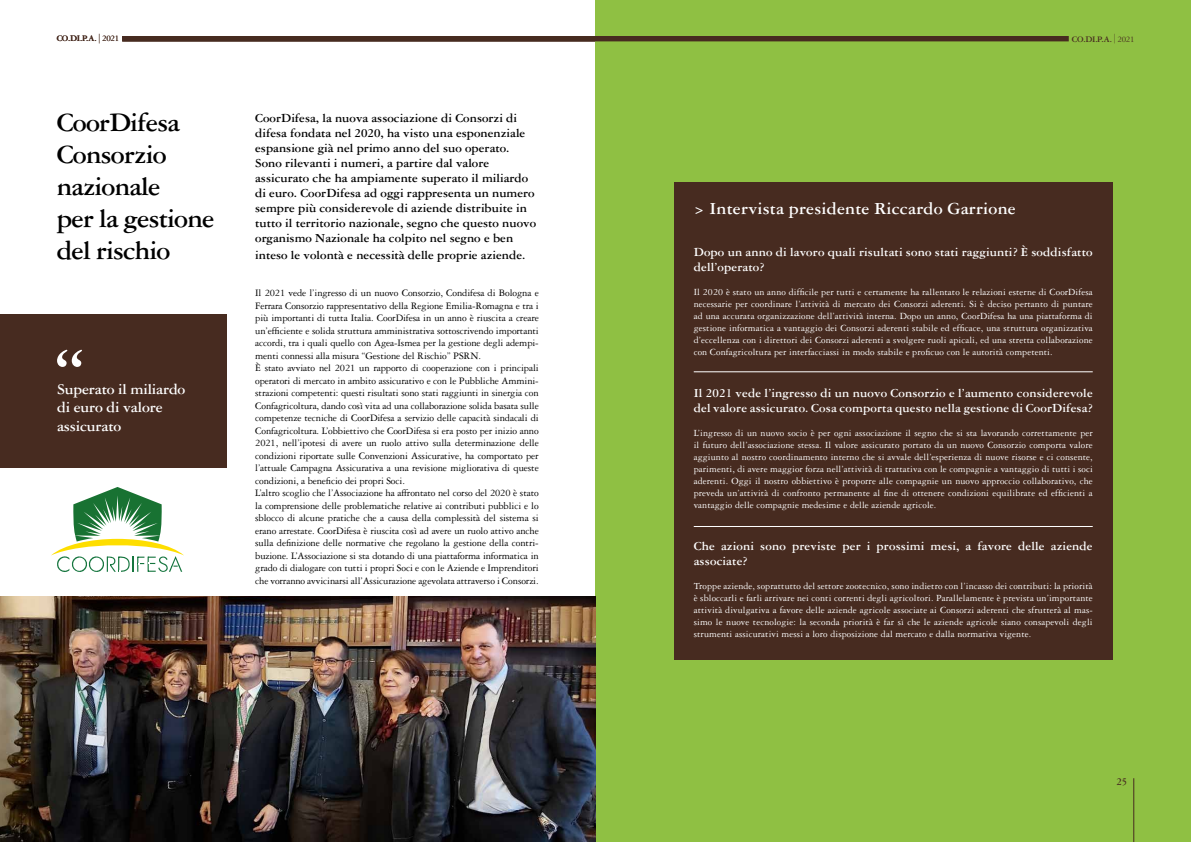
<style>
.page{position:relative;width:1191px;height:842px;background:#fff}
.page>*{position:absolute;margin:0;border:0;box-sizing:border-box;transform-origin:0 0}
.t1{font:700 79.4px "Garamond 3 LT Std";color:#fff}
.t2{font:700 28px/32px "Garamond 3 LT Std";letter-spacing:-.03em;color:#000}
.t3{font:700 18px "Garamond 3 LT Std";letter-spacing:.01em;color:#fff}
.t4{font:700 15.8px/18.4px "Garamond 3 LT Std";letter-spacing:-.01em;color:#fff}
.t5{font:700 13px/15px "Garamond 3 LT Std";color:#000}
.t6{font:700 13px/15px "Garamond 3 LT Std";letter-spacing:.01em;color:#fff}
.t7{font:700 11px "Garamond 3 LT Std";color:#472b20}
.t8{font:10.5px/12.5px "Garamond 3 LT Std";letter-spacing:-.01em;color:#000}
.t9{font:10px/12px "Garamond 3 LT Std";letter-spacing:.01em;color:#fff;text-align:justify}
.t10{font:700 9px "Garamond 3 LT Std";letter-spacing:-.03em;color:#472b20}
.s1{font-weight:400;font-size:9.6px}
.s2{font-weight:400}
</style>
<div class="page">
<div style="left:0;top:314px;width:227px;height:153px;background:#472b20"></div>
<div style="left:595px;top:0;width:596px;height:842px;background:#8fc043"></div>
<div style="left:674px;top:182px;width:438px;height:477px;background:#472b20"></div>
<hr style="left:693px;top:372px;width:399px;height:1px;background:#fff">
<hr style="left:1133px;top:778px;width:1px;height:64px;background:#472b20">
<hr style="left:693px;top:526px;width:399px;height:1px;background:#fff">
<img style="left:0;top:596px;width:595px;height:246px">
<svg style="left:51px;top:487px;width:133px;height:85px"></svg>
<div style="left:122px;top:36px;width:946px;height:5px;background:#472b20"></div>
<p class="t10" style="left:57px;top:34px;width:64px">CO.DI.P.A. <span class="s1">|</span> <span class="s2">2021</span></p>
<h2 class="t2" style="left:57px;top:107px;width:159px">CoorDifesa<br>Consorzio nazionale<br>per la gestione del rischio</h2>
<h1 class="t1" style="left:50px;top:332px;width:37px">“</h1>
<h3 class="t4" style="left:57px;top:380px;width:130px">Superato il miliardo di euro di valore assicurato</h3>
<p class="t5" style="left:255px;top:110px;width:282px">CoorDifesa, la nuova associazione di Consorzi di difesa fondata nel 2020, ha visto una esponenziale espansione già nel primo anno del suo operato.<br>Sono rilevanti i numeri, a partire dal valore assicurato che ha ampiamente superato il miliardo di euro. CoorDifesa ad oggi rappresenta un numero sempre più considerevole di aziende distribuite in tutto il territorio nazionale, segno che questo nuovo organismo Nazionale ha colpito nel segno e ben</p>
<h3 class="t5" style="left:255px;top:248px;width:272px">inteso le volontà e necessità delle proprie aziende.</h3>
<p class="t8" style="left:255px;top:287px;width:285px">Il 2021 vede l’ingresso di un nuovo Consorzio, Condifesa di Bologna e Ferrara Consorzio rappresentativo della Regione Emilia-Romagna e tra i più importanti di tutta Italia. CoorDifesa in un anno è riuscita a creare un’efficiente e solida struttura amministrativa sottoscrivendo importanti accordi, tra i quali quello con Agea-Ismea per la gestione degli adempi&shy;menti connessi alla misura “Gestione del Rischio” PSRN.<br>È stato avviato nel 2021 un rapporto di cooperazione con i principali operatori di mercato in ambito assicurativo e con le Pubbliche Ammini&shy;strazioni competenti: questi risultati sono stati raggiunti in sinergia con Confagricoltura, dando così vita ad una collaborazione solida basata sulle competenze tecniche di CoorDifesa a servizio delle capacità sindacali di Confagricoltura. L’obbiettivo che CoorDifesa si era posto per inizio anno 2021, nell’ipotesi di avere un ruolo attivo sulla determinazione delle condizioni riportate sulle Convenzioni Assicurative, ha comportato per l’attuale Campagna Assicurativa a una revisione migliorativa di queste condizioni, a beneficio dei propri Soci.<br>L’altro scoglio che l’Associazione ha affrontato nel corso del 2020 è stato la comprensione delle problematiche relative ai contributi pubblici e lo sblocco di alcune pratiche che a causa della complessità del sistema si erano arrestate. CoorDifesa è riuscita così ad avere un ruolo attivo anche sulla definizione delle normative che regolano la gestione della contri&shy;buzione. L’Associazione si sta dotando di una piattaforma informatica in grado di dialogare con tutti i propri Soci e con le Aziende e Imprenditori che vorranno avvicinarsi all’Assicurazione agevolata attraverso i Consorzi.</p>
<p class="t10" style="left:1072px;top:34px;width:64px">CO.DI.P.A. <span class="s1">|</span> <span class="s2">2021</span></p>
<h3 class="t3" style="left:693px;top:198px;width:323px">&gt; Intervista presidente Riccardo Garrione</h3>
<h3 class="t6" style="left:693px;top:244px;width:400px">Dopo un anno di lavoro quali risultati sono stati raggiunti? È soddisfatto dell’operato?</h3>
<p class="t9" style="left:693px;top:286px;width:400px">Il 2020 è stato un anno difficile per tutti e certamente ha rallentato le relazioni esterne di CoorDifesa necessarie per coordinare l’attività di mercato dei Consorzi aderenti. Si è deciso pertanto di puntare ad una accurata organizzazione dell’attività interna. Dopo un anno, CoorDifesa ha una piattaforma di gestione informatica a vantaggio dei Consorzi aderenti stabile ed efficace, una struttura organizzativa d’eccellenza con i direttori dei Consorzi aderenti a svolgere ruoli apicali, ed una stretta collaborazione con Confagricoltura per interfacciassi in modo stabile e proficuo con le autorità competenti.</p>
<h3 class="t6" style="left:693px;top:385px;width:400px">Il 2021 vede l’ingresso di un nuovo Consorzio e l’aumento considerevole del valore assicurato. Cosa comporta questo nella gestione di CoorDifesa?</h3>
<p class="t9" style="left:693px;top:427px;width:400px">L’ingresso di un nuovo socio è per ogni associazione il segno che si sta lavorando correttamente per il futuro dell’associazione stessa. Il valore assicurato portato da un nuovo Consorzio comporta valore aggiunto al nostro coordinamento interno che si avvale dell’esperienza di nuove risorse e ci consente, parimenti, di avere maggior forza nell’attività di trattativa con le compagnie a vantaggio di tutti i soci aderenti. Oggi il nostro obbiettivo è proporre alle compagnie un nuovo approccio collaborativo, che preveda un’attività di confronto permanente al fine di ottenere condizioni equilibrate ed efficienti a vantaggio delle compagnie medesime e delle aziende agricole.</p>
<h3 class="t6" style="left:693px;top:538px;width:400px">Che azioni sono previste per i prossimi mesi, a favore delle aziende associate?</h3>
<p class="t9" style="left:693px;top:580px;width:400px">Troppe aziende, soprattutto del settore zootecnico, sono indietro con l’incasso dei contributi: la priorità è sbloccarli e farli arrivare nei conti correnti degli agricoltori. Parallelamente è prevista un’importante attività divulgativa a favore delle aziende agricole associate ai Consorzi aderenti che sfrutterà al mas&shy;simo le nuove tecnologie: la seconda priorità è far sì che le aziende agricole siano consapevoli degli strumenti assicurativi messi a loro disposizione dal mercato e dalla normativa vigente.</p>
<p class="t7" style="left:1116px;top:776px;width:12px">25</p>
</div>
